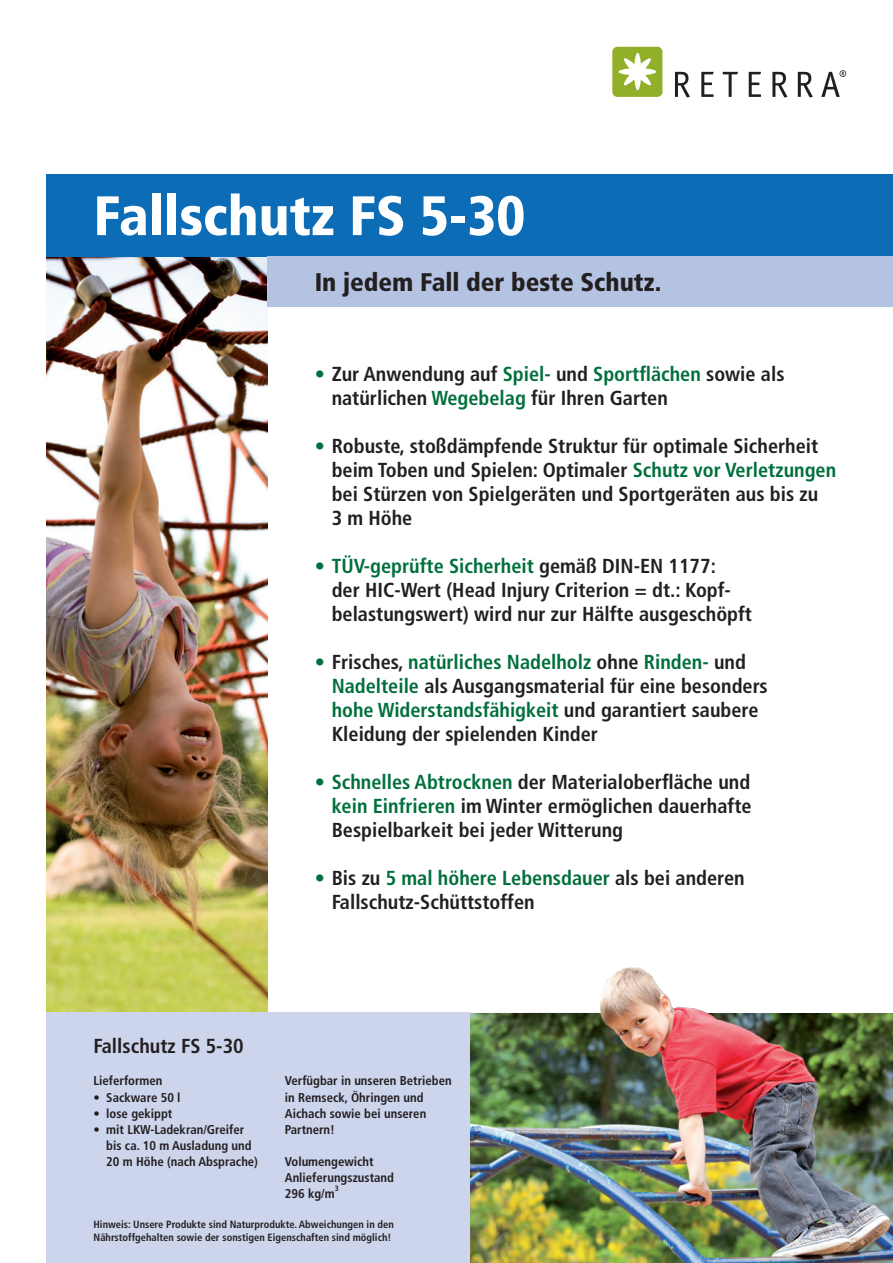
<style>
.page{position:relative;width:893px;height:1263px;background:#fff}
.page>*{position:absolute;margin:0;border:0;box-sizing:border-box;transform-origin:0 0}
.t1{font:900 condensed 55.5px "Frutiger LT Std";color:#fff}
.t2{font:900 condensed 25.5px "Frutiger LT Std";color:#231f20}
.t3{font:700 condensed 20.25px/24px "Frutiger LT Std";color:#231f20}
.t4{font:700 condensed 12.75px/16px "Frutiger LT Std";color:#231f20}
.t5{font:700 condensed 10.5px/12.6px "Frutiger LT Std";color:#231f20}
.t6{font:700 condensed 7.65px "Frutiger LT Std";color:#231f20}
.s1{color:#006f3c}
</style>
<div class="page">
<img style="left:47px;top:257px;width:221px;height:756px">
<div style="left:47px;top:174px;width:846px;height:83px;background:#0d6cb6"></div>
<svg style="left:675px;top:72px;width:15px;height:25px"></svg>
<svg style="left:701px;top:72px;width:13px;height:25px"></svg>
<svg style="left:723px;top:72px;width:15px;height:25px"></svg>
<svg style="left:749px;top:72px;width:12px;height:25px"></svg>
<svg style="left:772px;top:72px;width:15px;height:25px"></svg>
<svg style="left:798px;top:72px;width:15px;height:25px"></svg>
<svg style="left:821px;top:70px;width:25px;height:27px"></svg>
<div style="left:612px;top:47px;width:50px;height:50px;background:#92af2a;border-radius:5px"></div>
<svg style="left:619px;top:53px;width:37px;height:37px"></svg>
<div style="left:268px;top:257px;width:625px;height:50px;background:#b5c3e3"></div>
<img style="left:446px;top:968px;width:447px;height:295px">
<div style="left:47px;top:1013px;width:423px;height:250px;background:#ccd5ec"></div>
<h1 class="t1" style="left:94px;top:182px;width:433px">Fallschutz FS 5-30</h1>
<p class="t2" style="left:315px;top:267px;width:348px">In jedem Fall der beste Schutz.</p>
<p class="t3" style="left:332px;top:362px;width:454px;text-indent:-17px"><span class="s1">•</span> Zur Anwendung auf <span class="s1">Spiel-</span> und <span class="s1">Sportflächen</span> sowie als natürlichen <span class="s1">Wegebelag</span> für Ihren Garten</p>
<p class="t3" style="left:332px;top:434px;width:506px;text-indent:-17px"><span class="s1">•</span> Robuste, stoßdämpfende Struktur für optimale Sicherheit beim Toben und Spielen: Optimaler <span class="s1">Schutz vor Verletzungen </span>bei Stürzen von Spielgeräten und Sportgeräten aus bis zu<br>3 m Höhe</p>
<p class="t3" style="left:332px;top:554px;width:422px;text-indent:-17px"><span class="s1">• TÜV-geprüfte Sicherheit</span> gemäß DIN-EN 1177:<br>der HIC-Wert (Head Injury Criterion = dt.: Kopf&shy;belastungswert) wird nur zur Hälfte ausgeschöpft</p>
<p class="t3" style="left:332px;top:650px;width:438px;text-indent:-17px"><span class="s1">•</span> Frisches, <span class="s1">natürliches Nadelholz</span> ohne <span class="s1">Rinden-</span> und <span class="s1">Nadelteile</span> als Ausgangsmaterial für eine besonders <span class="s1">hohe Widerstandsfähigkeit</span> und garantiert saubere Kleidung der spielenden Kinder</p>
<p class="t3" style="left:332px;top:770px;width:421px;text-align:justify;text-indent:-17px"><span class="s1">• Schnelles Abtrocknen</span> der Materialoberfläche und <span class="s1">kein Einfrieren</span> im Winter ermöglichen dauerhafte Bespielbarkeit bei jeder Witterung</p>
<p class="t3" style="left:332px;top:866px;width:415px;text-indent:-17px"><span class="s1">•</span> Bis zu <span class="s1">5 mal höhere Lebensdauer</span> als bei anderen<br>Fallschutz-Schüttstoffen</p>
<p class="t3" style="left:94px;top:1034px;width:152px">Fallschutz FS 5-30</p>
<p class="t4" style="left:94px;top:1073px;width:70px">Lieferformen</p>
<p class="t4" style="left:94px;top:1089px;width:89px">• Sackware 50 l</p>
<p class="t4" style="left:94px;top:1105px;width:80px">• lose gekippt</p>
<p class="t4" style="left:106px;top:1121px;width:153px;text-indent:-13px">• mit LKW-Ladekran/Greifer bis ca. 10 m Ausladung und<br>20 m Höhe (nach Absprache)</p>
<p class="t4" style="left:285px;top:1073px;width:168px">Verfügbar in unseren Betrieben in Remseck, Öhringen und<br>Aichach sowie bei unseren<br>Partnern!</p>
<p class="t4" style="left:285px;top:1153px;width:111px">Volumengewicht<br>Anlieferungszustand<br>296 kg/m</p>
<p class="t6" style="left:335px;top:1184px;width:5px">3</p>
<p class="t5" style="left:94px;top:1218px;width:302px">Hinweis: Unsere Produkte sind Naturprodukte. Abweichungen in den<br>Nährstoffgehalten sowie der sonstigen Eigenschaften sind möglich!</p>
</div>
